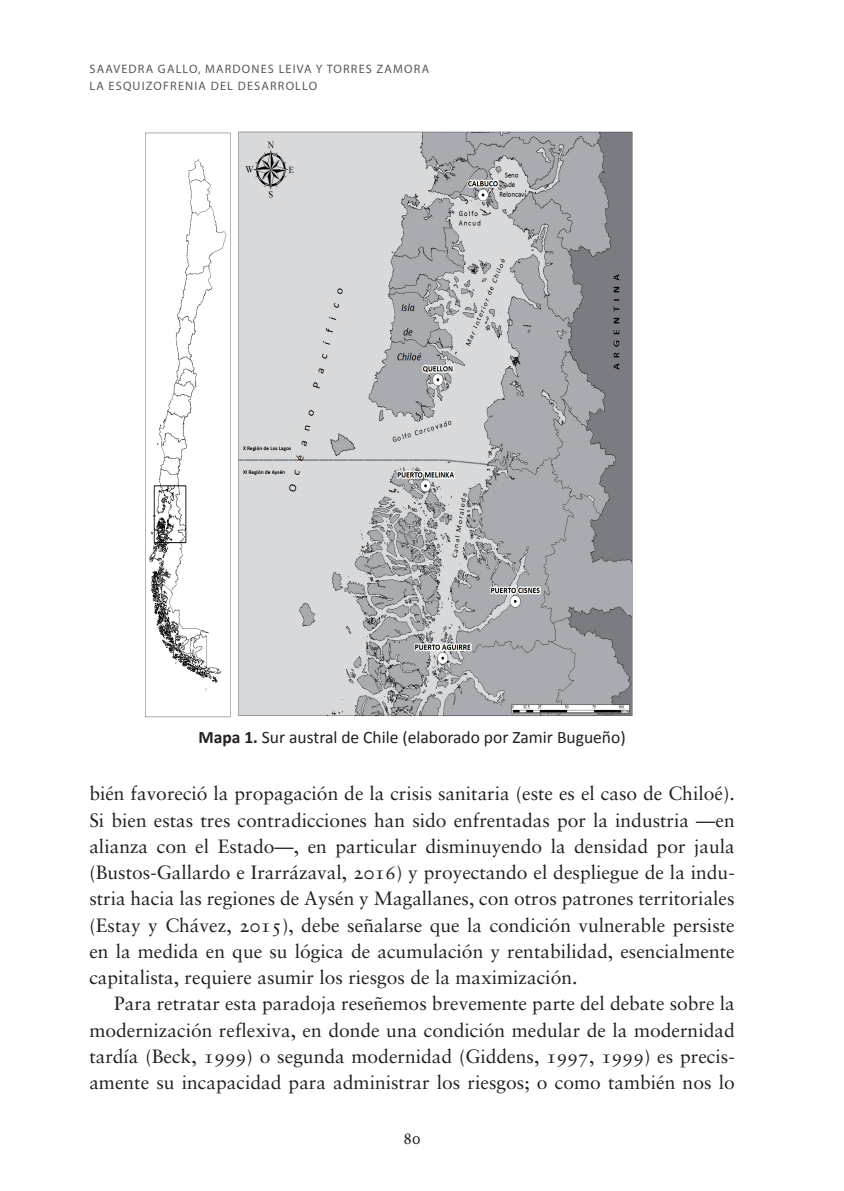
<style>
.page{position:relative;width:844px;height:1191px;background:#fff}
.page>*{position:absolute;margin:0;border:0;box-sizing:border-box;transform-origin:0 0}
.t1{font:19.25px/26.2px "Sabon";color:#231f20;text-align:justify}
.t2{font:17.5px "Calibri";color:#231f20}
.t3{font:17.5px "Minion Pro";color:#231f20}
.t4{font:12.25px/17.5px "Myriad Pro";letter-spacing:.095em;color:#57585a}
.s1{font-weight:700}
.s2{font-family:"Sabon Roman SC"}
</style>
<div class="page">
<img style="left:145px;top:131px;width:488px;height:587px">
<p class="t4" style="left:89px;top:60px;width:341px">SAAVEDRA GALLO, MARDONES LEIVA Y TORRES ZAMORA<br>LA ESQUIZOFRENIA DEL DESARROLLO</p>
<p class="t2" style="left:198px;top:726px;width:428px"><span class="s1">Mapa 1.</span> Sur austral de Chile (elaborado por Zamir Bugueño)</p>
<p class="t1" style="left:89px;top:780px;width:646px">bién favoreció la propagación de la crisis sanitaria (este es el caso de Chiloé).<br>Si bien estas tres contradicciones han sido enfrentadas por la industria —en alianza con el Estado—, en particular disminuyendo la densidad por jaula (Bustos-Gallardo e Irarrázaval, <span class="s2">2016</span>) y proyectando el despliegue de la indu&shy;stria hacia las regiones de Aysén y Magallanes, con otros patrones territoriales (Estay y Chávez, <span class="s2">2015</span>), debe señalarse que la condición vulnerable persiste en la medida en que su lógica de acumulación y rentabilidad, esencialmente capitalista, requiere asumir los riesgos de la maximización.</p>
<p class="t1" style="left:89px;top:990px;width:646px;text-indent:25px">Para retratar esta paradoja reseñemos brevemente parte del debate sobre la modernización reflexiva, en donde una condición medular de la modernidad tardía (Beck, <span class="s2">1999</span>) o segunda modernidad (Giddens, <span class="s2">1997</span>, <span class="s2">1999</span>) es precis&shy;amente su incapacidad para administrar los riesgos; o como también nos lo</p>
<p class="t3" style="left:403px;top:1126px;width:19px">80</p>
</div>
